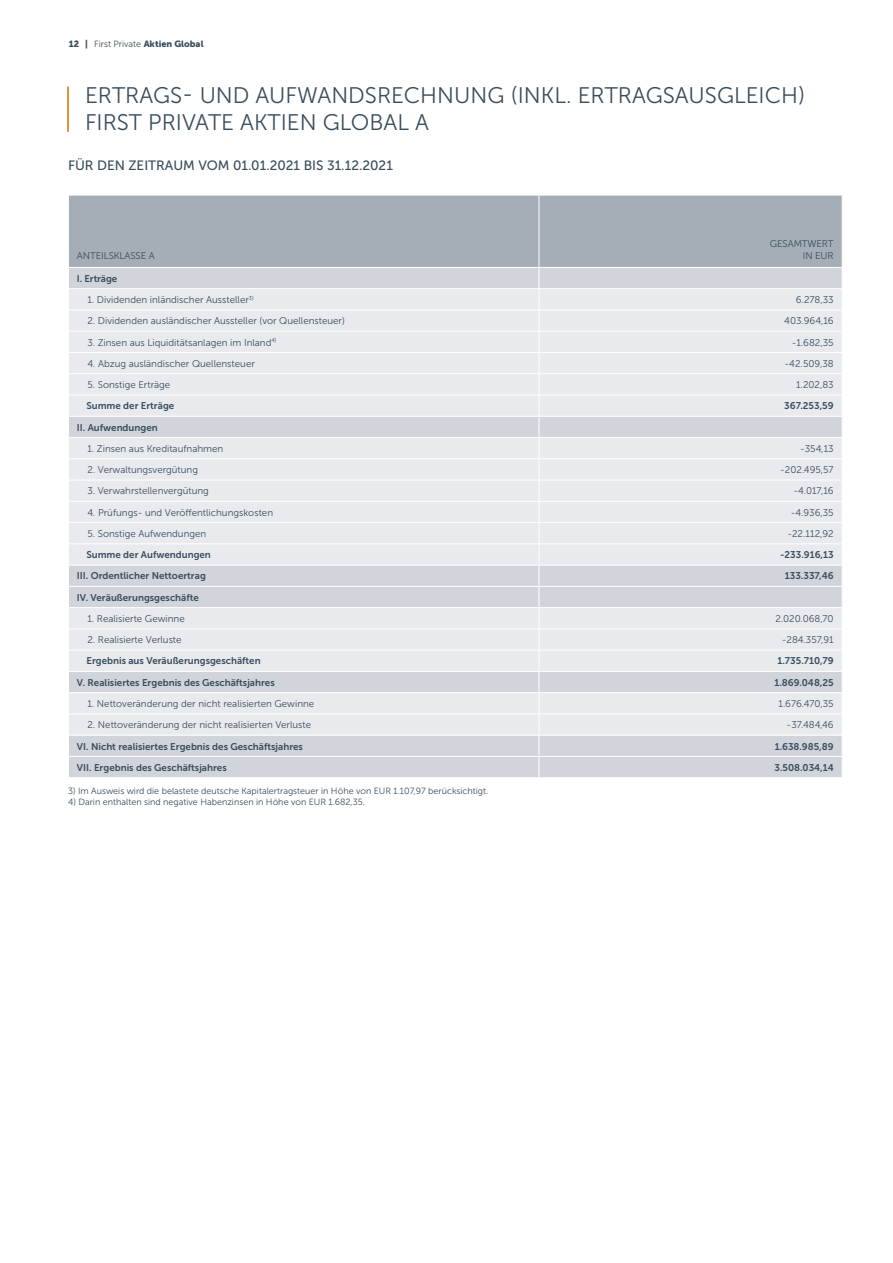
<style>
.page{position:relative;width:893px;height:1263px;background:#fff}
.page>*{position:absolute;margin:0;border:0;box-sizing:border-box;transform-origin:0 0}
.t1{font:22.5px/27px "Museo Sans 300";color:#394d5c}
.t2{font:13.5px "Museo Sans 500";color:#394d5c}
.t3{font:9.75px/11.7px "Museo Sans 300";color:#394d5c;text-align:right}
.t4{font:9.75px "Museo Sans 700";color:#394d5c}
.t5{font:9px "Museo Sans 300";color:#394d5c}
.t6{font:9px "Museo Sans 900";color:#394d5c}
.s1{font-family:"Museo Sans 300"}
</style>
<div class="page">
<hr style="left:67px;top:87px;width:2px;height:45px;background:#dc6b02">
<div style="left:69px;top:196px;width:773px;height:71px;background:#a5adb7"></div>
<div style="left:69px;top:268px;width:773px;height:509px;background:#d1d4db"></div>
<svg style="left:69px;top:289px;width:773px;height:446px;background:#e3e6ea"></svg>
<hr style="left:68px;top:288px;width:471px;height:1px;background:#fff">
<hr style="left:539px;top:288px;width:304px;height:1px;background:#fff">
<hr style="left:539px;top:310px;width:303px;height:1px;background:#fff">
<hr style="left:539px;top:331px;width:303px;height:1px;background:#fff">
<hr style="left:539px;top:352px;width:303px;height:1px;background:#fff">
<hr style="left:539px;top:373px;width:303px;height:1px;background:#fff">
<hr style="left:539px;top:395px;width:303px;height:1px;background:#fff">
<hr style="left:539px;top:416px;width:303px;height:1px;background:#fff">
<hr style="left:539px;top:437px;width:303px;height:1px;background:#fff">
<hr style="left:539px;top:458px;width:303px;height:1px;background:#fff">
<hr style="left:539px;top:480px;width:303px;height:1px;background:#fff">
<hr style="left:539px;top:501px;width:303px;height:1px;background:#fff">
<hr style="left:539px;top:522px;width:303px;height:1px;background:#fff">
<hr style="left:539px;top:543px;width:303px;height:1px;background:#fff">
<hr style="left:539px;top:565px;width:303px;height:1px;background:#fff">
<hr style="left:539px;top:586px;width:303px;height:1px;background:#fff">
<hr style="left:539px;top:607px;width:303px;height:1px;background:#fff">
<hr style="left:539px;top:628px;width:303px;height:1px;background:#fff">
<hr style="left:539px;top:650px;width:303px;height:1px;background:#fff">
<hr style="left:539px;top:671px;width:303px;height:1px;background:#fff">
<hr style="left:539px;top:692px;width:303px;height:1px;background:#fff">
<hr style="left:539px;top:713px;width:303px;height:1px;background:#fff">
<hr style="left:539px;top:735px;width:303px;height:1px;background:#fff">
<hr style="left:539px;top:756px;width:303px;height:1px;background:#fff">
<hr style="left:69px;top:310px;width:470px;height:1px;background:#fff">
<hr style="left:69px;top:331px;width:470px;height:1px;background:#fff">
<hr style="left:69px;top:352px;width:470px;height:1px;background:#fff">
<hr style="left:69px;top:373px;width:470px;height:1px;background:#fff">
<hr style="left:69px;top:395px;width:470px;height:1px;background:#fff">
<hr style="left:69px;top:416px;width:470px;height:1px;background:#fff">
<hr style="left:69px;top:437px;width:470px;height:1px;background:#fff">
<hr style="left:69px;top:458px;width:470px;height:1px;background:#fff">
<hr style="left:69px;top:480px;width:470px;height:1px;background:#fff">
<hr style="left:69px;top:501px;width:470px;height:1px;background:#fff">
<hr style="left:69px;top:522px;width:470px;height:1px;background:#fff">
<hr style="left:69px;top:543px;width:470px;height:1px;background:#fff">
<hr style="left:69px;top:565px;width:470px;height:1px;background:#fff">
<hr style="left:69px;top:586px;width:470px;height:1px;background:#fff">
<hr style="left:69px;top:607px;width:470px;height:1px;background:#fff">
<hr style="left:69px;top:628px;width:470px;height:1px;background:#fff">
<hr style="left:69px;top:650px;width:470px;height:1px;background:#fff">
<hr style="left:69px;top:671px;width:470px;height:1px;background:#fff">
<hr style="left:69px;top:692px;width:470px;height:1px;background:#fff">
<hr style="left:69px;top:713px;width:470px;height:1px;background:#fff">
<hr style="left:69px;top:735px;width:470px;height:1px;background:#fff">
<hr style="left:69px;top:756px;width:470px;height:1px;background:#fff">
<hr style="left:539px;top:196px;width:1px;height:71px;background:#fff">
<svg style="left:539px;top:268px;width:1px;height:509px"></svg>
<p class="t6" style="left:69px;top:39px;width:136px">12 | <span class="s1">First Private</span> Aktien Global</p>
<h1 class="t1" style="left:85px;top:82px;width:722px">ERTRAGS- UND AUFWANDSRECHNUNG (INKL. ERTRAGSAUSGLEICH)<br>FIRST PRIVATE AKTIEN GLOBAL A</h1>
<h2 class="t2" style="left:68px;top:157px;width:326px">FÜR DEN ZEITRAUM VOM 01.01.2021 BIS 31.12.2021</h2>
<p class="t3" style="left:77px;top:250px;width:79px">ANTEILSKLASSE A</p>
<p class="t3" style="left:770px;top:238px;width:65px">GESAMTWERT<br>IN EUR</p>
<p class="t4" style="left:77px;top:273px;width:42px">I. Erträge</p>
<p class="t3" style="left:87px;top:294px;width:168px">1. Dividenden inländischer Aussteller<sup>3)</sup></p>
<p class="t3" style="left:796px;top:294px;width:39px">6.278,33</p>
<p class="t3" style="left:87px;top:315px;width:259px">2. Dividenden ausländischer Aussteller (vor Quellensteuer)</p>
<p class="t3" style="left:784px;top:315px;width:51px">403.964,16</p>
<p class="t3" style="left:87px;top:336px;width:191px">3. Zinsen aus Liquiditätsanlagen im Inland<sup>4)</sup></p>
<p class="t3" style="left:792px;top:336px;width:43px">-1.682,35</p>
<p class="t3" style="left:87px;top:358px;width:169px">4. Abzug ausländischer Quellensteuer</p>
<p class="t3" style="left:784px;top:358px;width:51px">-42.509,38</p>
<p class="t3" style="left:87px;top:379px;width:84px">5. Sonstige Erträge</p>
<p class="t3" style="left:796px;top:379px;width:39px">1.202,83</p>
<p class="t4" style="left:86px;top:400px;width:89px">Summe der Erträge</p>
<p class="t4" style="left:784px;top:400px;width:51px">367.253,59</p>
<p class="t4" style="left:77px;top:422px;width:82px">II. Aufwendungen</p>
<p class="t3" style="left:87px;top:443px;width:137px">1. Zinsen aus Kreditaufnahmen</p>
<p class="t3" style="left:800px;top:443px;width:35px">-354,13</p>
<p class="t3" style="left:87px;top:464px;width:112px">2. Verwaltungsvergütung</p>
<p class="t3" style="left:780px;top:464px;width:55px">-202.495,57</p>
<p class="t3" style="left:87px;top:485px;width:123px">3. Verwahrstellenvergütung</p>
<p class="t3" style="left:793px;top:485px;width:42px">-4.017,16</p>
<p class="t3" style="left:87px;top:506px;width:187px">4. Prüfungs- und Veröffentlichungskosten</p>
<p class="t3" style="left:791px;top:506px;width:44px">-4.936,35</p>
<p class="t3" style="left:87px;top:528px;width:120px">5. Sonstige Aufwendungen</p>
<p class="t3" style="left:787px;top:528px;width:48px">-22.112,92</p>
<p class="t4" style="left:86px;top:549px;width:126px">Summe der Aufwendungen</p>
<p class="t4" style="left:780px;top:549px;width:55px">-233.916,13</p>
<p class="t4" style="left:77px;top:571px;width:130px">III. Ordentlicher Nettoertrag</p>
<p class="t4" style="left:785px;top:571px;width:50px">133.337,46</p>
<p class="t4" style="left:77px;top:592px;width:124px">IV. Veräußerungsgeschäfte</p>
<p class="t3" style="left:87px;top:613px;width:99px">1. Realisierte Gewinne</p>
<p class="t3" style="left:775px;top:613px;width:60px">2.020.068,70</p>
<p class="t3" style="left:87px;top:634px;width:96px">2. Realisierte Verluste</p>
<p class="t3" style="left:782px;top:634px;width:54px">-284.357,91</p>
<p class="t4" style="left:86px;top:656px;width:176px">Ergebnis aus Veräußerungsgeschäften</p>
<p class="t4" style="left:777px;top:656px;width:58px">1.735.710,79</p>
<p class="t4" style="left:77px;top:677px;width:199px">V. Realisiertes Ergebnis des Geschäftsjahres</p>
<p class="t4" style="left:774px;top:677px;width:61px">1.869.048,25</p>
<p class="t3" style="left:87px;top:698px;width:228px">1. Nettoveränderung der nicht realisierten Gewinne</p>
<p class="t3" style="left:779px;top:698px;width:57px">1.676.470,35</p>
<p class="t3" style="left:87px;top:719px;width:225px">2. Nettoveränderung der nicht realisierten Verluste</p>
<p class="t3" style="left:786px;top:719px;width:49px">-37.484,46</p>
<p class="t4" style="left:77px;top:741px;width:228px">VI. Nicht realisiertes Ergebnis des Geschäftsjahres</p>
<p class="t4" style="left:775px;top:741px;width:60px">1.638.985,89</p>
<p class="t4" style="left:77px;top:762px;width:151px">VII. Ergebnis des Geschäftsjahres</p>
<p class="t4" style="left:775px;top:762px;width:61px">3.508.034,14</p>
<p class="t5" style="left:68px;top:786px;width:422px">3) Im Ausweis wird die belastete deutsche Kapitalertragsteuer in Höhe von EUR 1.107,97 berücksichtigt.</p>
<p class="t5" style="left:68px;top:796px;width:298px">4) Darin enthalten sind negative Habenzinsen in Höhe von EUR 1.682,35.</p>
</div>
